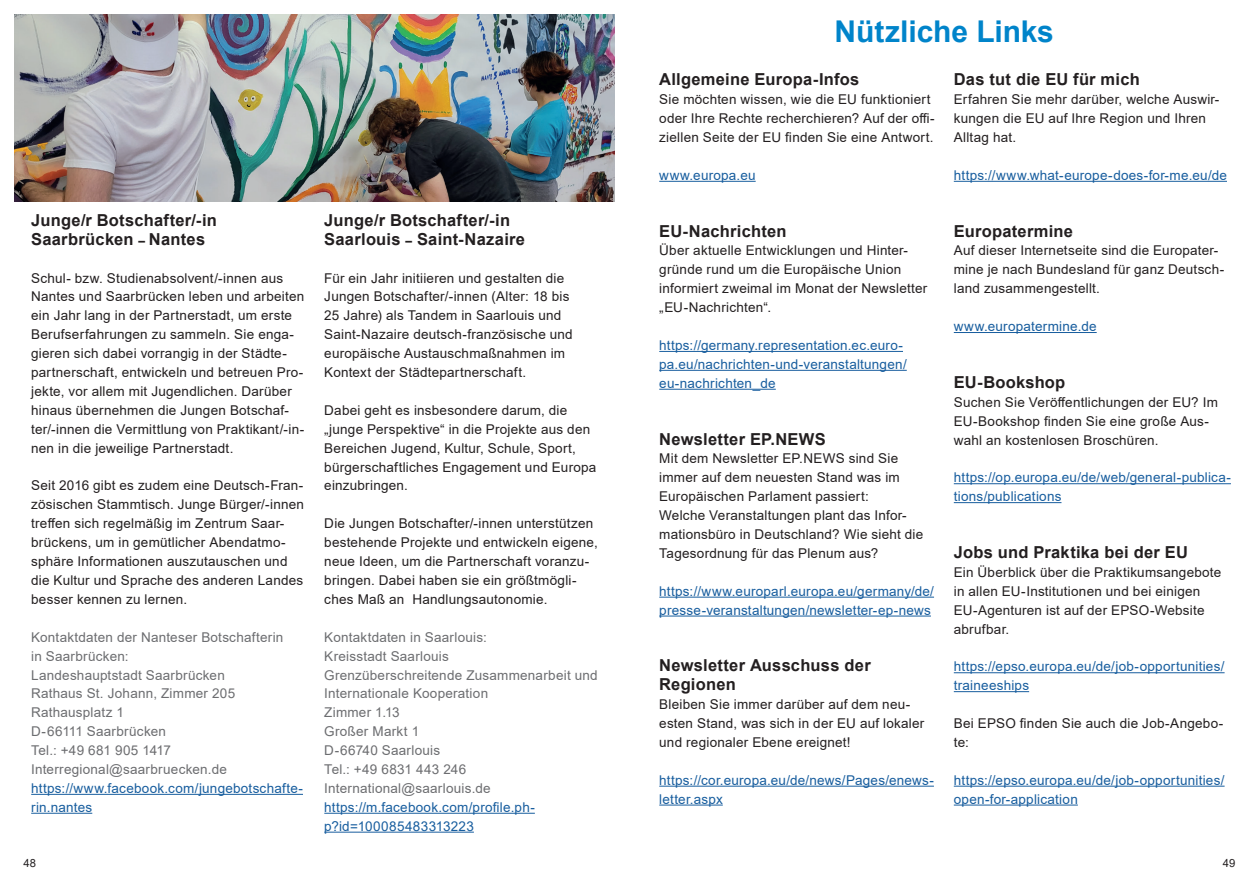
<style>
.page{position:relative;width:1259px;height:893px;background:#fff}
.page>*{position:absolute;margin:0;border:0;box-sizing:border-box;transform-origin:0 0}
.t1{font:700 30px "Arial";letter-spacing:-.005em;color:#0084ca}
.t2{font:700 16.5px/18.9px "Arial";letter-spacing:.015em;color:#231f20}
.t3{font:13.5px/18.9px "Arial";letter-spacing:.015em;color:#231f20}
.t4{font:13.5px/18.9px "Arial";letter-spacing:.015em;color:#175d9e}
.t5{font:13.5px/18.9px "Arial";letter-spacing:.015em;color:#6c6d70}
.t6{font:11.25px "Arial";color:#231f20}
.s1{font-size:12px}
</style>
<div class="page">
<hr style="left:659px;top:181px;width:96px;height:1px;background:#175d9e">
<hr style="left:659px;top:351px;width:244px;height:1px;background:#175d9e">
<hr style="left:659px;top:370px;width:247px;height:1px;background:#175d9e">
<hr style="left:659px;top:389px;width:117px;height:1px;background:#175d9e">
<hr style="left:659px;top:597px;width:275px;height:1px;background:#175d9e">
<hr style="left:659px;top:615px;width:272px;height:1px;background:#175d9e">
<hr style="left:659px;top:786px;width:275px;height:1px;background:#175d9e">
<hr style="left:659px;top:804px;width:64px;height:1px;background:#175d9e">
<hr style="left:954px;top:181px;width:273px;height:1px;background:#175d9e">
<hr style="left:954px;top:332px;width:142px;height:1px;background:#175d9e">
<hr style="left:954px;top:483px;width:277px;height:1px;background:#175d9e">
<hr style="left:954px;top:502px;width:107px;height:1px;background:#175d9e">
<hr style="left:954px;top:672px;width:270px;height:1px;background:#175d9e">
<hr style="left:954px;top:691px;width:75px;height:1px;background:#175d9e">
<hr style="left:954px;top:786px;width:270px;height:1px;background:#175d9e">
<hr style="left:954px;top:804px;width:124px;height:1px;background:#175d9e">
<hr style="left:31px;top:794px;width:272px;height:1px;background:#175d9e">
<hr style="left:31px;top:813px;width:61px;height:1px;background:#175d9e">
<hr style="left:324px;top:813px;width:211px;height:1px;background:#175d9e">
<hr style="left:324px;top:832px;width:150px;height:1px;background:#175d9e">
<img style="left:15px;top:15px;width:599px;height:186px">
<h1 class="t1" style="left:834px;top:11px;width:221px">Nützliche Links</h1>
<p class="t2" style="left:31px;top:211px;width:187px">Junge/r Botschafter/-in<br>Saarbrücken <span class="s1">–</span> Nantes</p>
<p class="t3" style="left:31px;top:268px;width:274px">Schul- bzw. Studienabsolvent/-innen aus Nantes und Saarbrücken leben und arbeiten ein Jahr lang in der Partnerstadt, um erste Berufserfahrungen zu sammeln. Sie enga&shy;gieren sich dabei vorrangig in der Städte&shy;partnerschaft, entwickeln und betreuen Pro&shy;jekte, vor allem mit Jugendlichen. Darüber hinaus übernehmen die Jungen Botschaf&shy;ter/-innen die Vermittlung von Praktikant/-in&shy;nen in die jeweilige Partnerstadt.</p>
<p class="t3" style="left:31px;top:476px;width:274px">Seit 2016 gibt es zudem eine Deutsch-Fran&shy;zösischen Stammtisch. Junge Bürger/-innen treffen sich regelmäßig im Zentrum Saar&shy;brückens, um in gemütlicher Abendatmo&shy;sphäre Informationen auszutauschen und die Kultur und Sprache des anderen Landes besser kennen zu lernen.</p>
<p class="t5" style="left:31px;top:627px;width:254px">Kontaktdaten der Nanteser Botschafterin in Saarbrücken:<br>Landeshauptstadt Saarbrücken<br>Rathaus St. Johann, Zimmer 205<br>Rathausplatz 1<br>D-66111 Saarbrücken<br>Tel.: +49 681 905 1417<br>Interregional@saarbruecken.de</p>
<p class="t4" style="left:31px;top:779px;width:273px">https://www.facebook.com/jungebotschafte&shy;rin.nantes</p>
<p class="t2" style="left:324px;top:211px;width:202px">Junge/r Botschafter/-in<br>Saarlouis <span class="s1">–</span> Saint-Nazaire</p>
<p class="t3" style="left:324px;top:268px;width:250px">Für ein Jahr initiieren und gestalten die Jungen Botschafter/-innen (Alter: 18 bis 25 Jahre) als Tandem in Saarlouis und Saint-Nazaire deutsch-französische und europäische Austauschmaßnahmen im Kontext der Städtepartnerschaft.</p>
<p class="t3" style="left:324px;top:401px;width:274px">Dabei geht es insbesondere darum, die „junge Perspektive“ in die Projekte aus den Bereichen Jugend, Kultur, Schule, Sport, bürgerschaftliches Engagement und Europa einzubringen.</p>
<p class="t3" style="left:324px;top:514px;width:275px">Die Jungen Botschafter/-innen unterstützen bestehende Projekte und entwickeln eigene, neue Ideen, um die Partnerschaft voranzu&shy;bringen. Dabei haben sie ein größtmögli&shy;ches Maß an Handlungsautonomie.</p>
<p class="t5" style="left:324px;top:627px;width:275px">Kontaktdaten in Saarlouis:<br>Kreisstadt Saarlouis<br>Grenzüberschreitende Zusammenarbeit und<br>Internationale Kooperation<br>Zimmer 1.13<br>Großer Markt 1<br>D-66740 Saarlouis<br>Tel.: +49 6831 443 246<br>International@saarlouis.de</p>
<p class="t4" style="left:324px;top:797px;width:212px">https://m.facebook.com/profile.ph&shy;p?id=100085483313223</p>
<p class="t2" style="left:659px;top:70px;width:201px">Allgemeine Europa-Infos</p>
<p class="t3" style="left:659px;top:90px;width:277px">Sie möchten wissen, wie die EU funktioniert oder Ihre Rechte recherchieren? Auf der offi&shy;ziellen Seite der EU finden Sie eine Antwort.</p>
<p class="t4" style="left:659px;top:166px;width:98px">www.europa.eu</p>
<p class="t2" style="left:659px;top:221px;width:129px">EU-Nachrichten</p>
<p class="t3" style="left:659px;top:241px;width:270px">Über aktuelle Entwicklungen und Hinter&shy;gründe rund um die Europäische Union informiert zweimal im Monat der Newsletter „EU-Nachrichten“.</p>
<p class="t4" style="left:659px;top:336px;width:249px">https://germany.representation.ec.euro&shy;pa.eu/nachrichten-und-veranstaltungen/ eu-nachrichten_de</p>
<p class="t2" style="left:659px;top:429px;width:168px">Newsletter EP.NEWS</p>
<p class="t3" style="left:659px;top:449px;width:266px">Mit dem Newsletter EP.NEWS sind Sie immer auf dem neuesten Stand was im Europäischen Parlament passiert:<br>Welche Veranstaltungen plant das Infor&shy;mationsbüro in Deutschland? Wie sieht die Tagesordnung für das Plenum aus?</p>
<p class="t4" style="left:659px;top:581px;width:276px">https://www.europarl.europa.eu/germany/de/ presse-veranstaltungen/newsletter-ep-news</p>
<p class="t2" style="left:659px;top:656px;width:213px">Newsletter Ausschuss der<br>Regionen</p>
<p class="t3" style="left:659px;top:695px;width:267px">Bleiben Sie immer darüber auf dem neu&shy;esten Stand, was sich in der EU auf lokaler und regionaler Ebene ereignet!</p>
<p class="t4" style="left:659px;top:770px;width:276px">https://cor.europa.eu/de/news/Pages/enews&shy;letter.aspx</p>
<p class="t2" style="left:954px;top:70px;width:187px">Das tut die EU für mich</p>
<p class="t3" style="left:954px;top:90px;width:267px">Erfahren Sie mehr darüber, welche Auswir&shy;kungen die EU auf Ihre Region und Ihren<br>Alltag hat.</p>
<p class="t4" style="left:954px;top:166px;width:275px">https://www.what-europe-does-for-me.eu/de</p>
<p class="t2" style="left:954px;top:221px;width:121px">Europatermine</p>
<p class="t3" style="left:954px;top:241px;width:272px">Auf dieser Internetseite sind die Europater&shy;mine je nach Bundesland für ganz Deutsch&shy;land zusammengestellt.</p>
<p class="t4" style="left:954px;top:317px;width:144px">www.europatermine.de</p>
<p class="t2" style="left:954px;top:373px;width:113px">EU-Bookshop</p>
<p class="t3" style="left:954px;top:392px;width:266px">Suchen Sie Veröffentlichungen der EU? Im<br>EU-Bookshop finden Sie eine große Aus&shy;wahl an kostenlosen Broschüren.</p>
<p class="t4" style="left:954px;top:468px;width:279px">https://op.europa.eu/de/web/general-publica&shy;tions/publications</p>
<p class="t2" style="left:954px;top:543px;width:236px">Jobs und Praktika bei der EU</p>
<p class="t3" style="left:954px;top:562px;width:269px">Ein Überblick über die Praktikumsangebote in allen EU-Institutionen und bei einigen EU-Agenturen ist auf der EPSO-Website abrufbar.</p>
<p class="t4" style="left:954px;top:657px;width:272px">https://epso.europa.eu/de/job-opportunities/ traineeships</p>
<p class="t3" style="left:954px;top:714px;width:271px">Bei EPSO finden Sie auch die Job-Angebo&shy;te:</p>
<p class="t4" style="left:954px;top:770px;width:272px">https://epso.europa.eu/de/job-opportunities/ open-for-application</p>
<p class="t6" style="left:24px;top:856px;width:14px">48</p>
<p class="t6" style="left:1223px;top:856px;width:14px">49</p>
</div>
